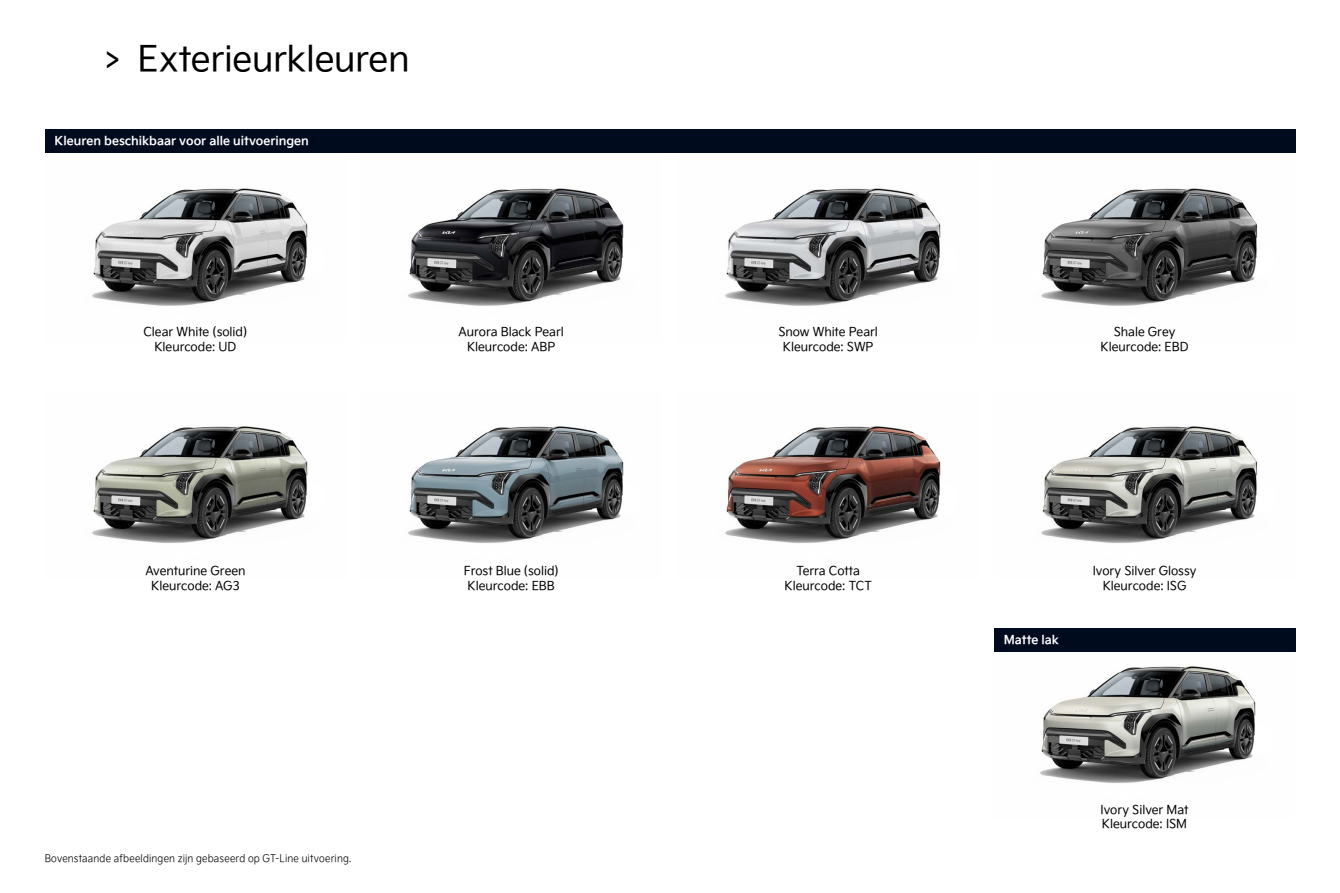
<style>
.page{position:relative;width:1340px;height:893px;background:#fff}
.page>*{position:absolute;margin:0;border:0;box-sizing:border-box;transform-origin:0 0}
.t1{font:35px "Kia Signature OTF Regular";letter-spacing:-.01em;color:#000}
.t2{font:12.25px/14.7px "Kia Signature OTF Regular";letter-spacing:-.005em;color:#000;text-align:center}
.t3{font:12.25px "Kia Signature OTF Bold";letter-spacing:-.005em;color:#fff}
.t4{font:10.5px "Kia Signature OTF Light";letter-spacing:.02em;color:#000;scale:.92 1}
</style>
<div class="page">
<img style="left:1041px;top:426px;width:217px;height:117px">
<img style="left:92px;top:188px;width:216px;height:118px">
<img style="left:408px;top:188px;width:216px;height:118px">
<img style="left:725px;top:188px;width:216px;height:118px">
<img style="left:1041px;top:188px;width:217px;height:118px">
<img style="left:92px;top:426px;width:216px;height:117px">
<img style="left:408px;top:426px;width:216px;height:117px">
<img style="left:725px;top:426px;width:216px;height:117px">
<img style="left:1040px;top:666px;width:216px;height:117px">
<div style="left:45px;top:129px;width:1250px;height:24px;background:#000b1e"></div>
<div style="left:993px;top:628px;width:302px;height:24px;background:#000b1e"></div>
<h1 class="t1" style="left:104px;top:33px;width:307px">&gt; Exterieurkleuren</h1>
<p class="t3" style="left:55px;top:132px;width:256px">Kleuren beschikbaar voor alle uitvoeringen</p>
<p class="t2" style="left:144px;top:324px;width:105px">Clear White (solid)<br>Kleurcode: UD</p>
<p class="t2" style="left:1100px;top:324px;width:90px">Shale Grey<br>Kleurcode: EBD</p>
<p class="t2" style="left:778px;top:324px;width:101px">Snow White Pearl<br>Kleurcode: SWP</p>
<p class="t2" style="left:458px;top:324px;width:107px">Aurora Black Pearl<br>Kleurcode: ABP</p>
<p class="t2" style="left:464px;top:562px;width:96px">Frost Blue (solid)<br>Kleurcode: EBB</p>
<p class="t2" style="left:1092px;top:562px;width:105px">Ivory Silver Glossy<br>Kleurcode: ISG</p>
<p class="t2" style="left:145px;top:562px;width:102px">Aventurine Green<br>Kleurcode: AG3</p>
<p class="t2" style="left:784px;top:562px;width:89px">Terra Cotta<br>Kleurcode: TCT</p>
<p class="t4" style="left:45px;top:851px;width:335px">Bovenstaande afbeeldingen zijn gebaseerd op GT-Line uitvoering.</p>
<p class="t3" style="left:1003px;top:631px;width:57px">Matte lak</p>
<p class="t2" style="left:1100px;top:801px;width:89px;text-align:left">Ivory Silver Mat<br>Kleurcode: ISM</p>
</div>
